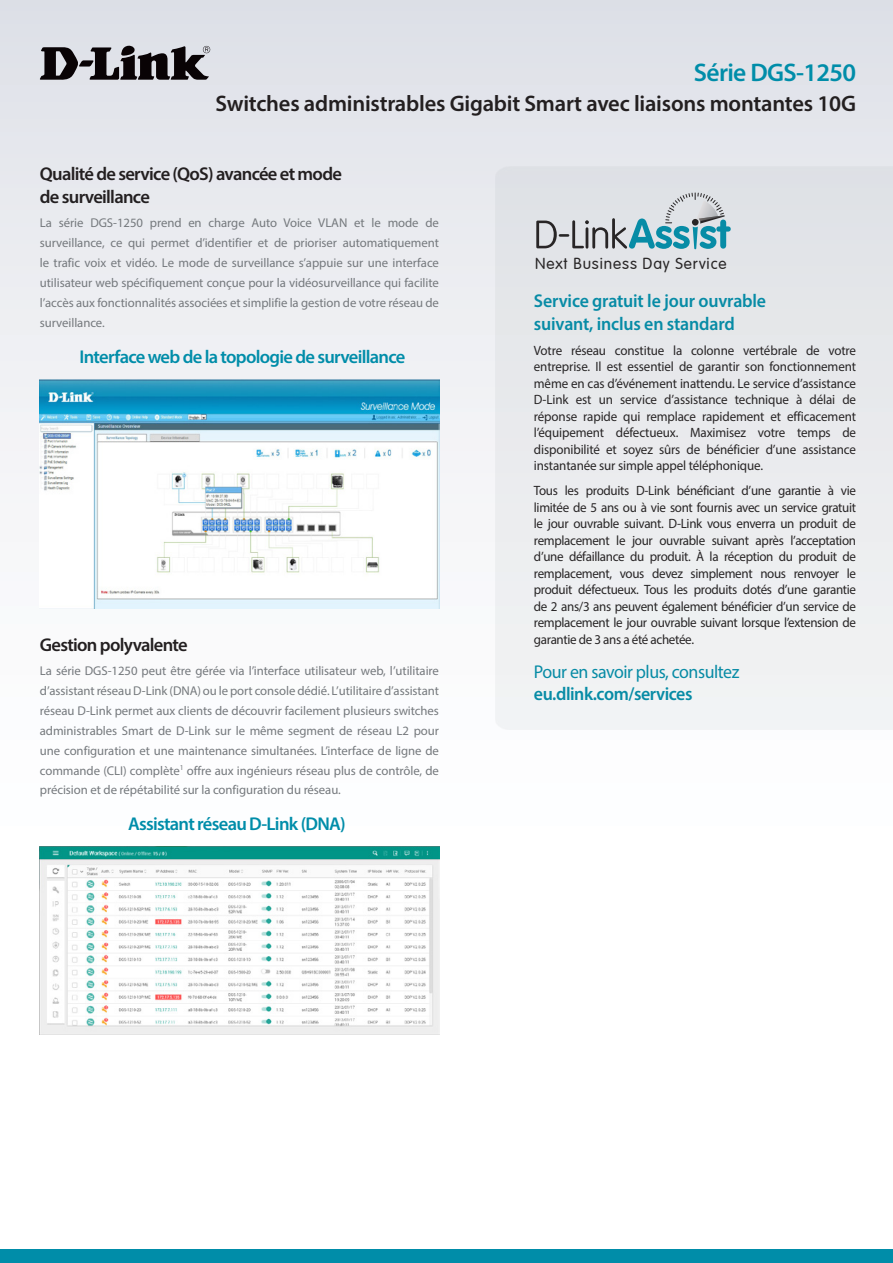
<style>
.page{position:relative;width:893px;height:1263px;background:#fff}
.page>*{position:absolute;margin:0;border:0;box-sizing:border-box;transform-origin:0 0}
.Product_Name__Conten{font:600 25.5px "Myriad Pro";letter-spacing:-.025em;color:#008da9}
.Product_Name__Conten-2{font:600 22.5px "Myriad Pro";letter-spacing:-.01em;color:#231f20}
.Description_Topic{font:600 18.6px/22.2px "Myriad Pro";letter-spacing:-.04em;color:#231f20}
.Image_Title{font:600 18.6px "Myriad Pro";letter-spacing:-.04em;color:#008da9}
.Image_Title-2{font:600 18.6px/22.2px "Myriad Pro";letter-spacing:-.01em;color:#008da9}
.t1{font:18.6px/22.2px "Myriad Pro";letter-spacing:-.025em;color:#008da9}
.t2{font:300 15.6px "VAG Rounded";letter-spacing:.055em;color:#231f20}
.t3{font:13.5px/16.5px "Myriad Pro";letter-spacing:-.015em;color:#231f20;text-align:justify}
.Description_Text{font:12.75px/20px "Myriad Pro";letter-spacing:-.005em;color:#75797d;text-align:justify}
.s1{font-weight:600}
</style>
<div class="page">
<div style="left:0;top:0;width:893px;height:1084px;background:linear-gradient(to bottom,#e2e4ea,#fff)"></div>
<div style="left:0;top:1249px;width:893px;height:14px;background:#008da9"></div>
<svg style="left:40px;top:46px;width:170px;height:34px;background:#6b696d"></svg>
<img style="left:495px;top:166px;width:398px;height:563px">
<img style="left:40px;top:379px;width:399px;height:230px">
<img style="left:40px;top:846px;width:399px;height:188px">
<p class="Product_Name__Conten" style="left:694px;top:56px;width:164px">Série DGS-1250</p>
<p class="Product_Name__Conten-2" style="left:216px;top:89px;width:642px">Switches administrables Gigabit Smart avec liaisons montantes 10G</p>
<p class="Description_Topic" style="left:40px;top:162px;width:304px">Qualité de service (QoS) avancée et mode de surveillance</p>
<p class="Description_Text" style="left:40px;top:212px;width:401px">La série DGS-1250 prend en charge Auto Voice VLAN et le mode de surveillance, ce qui permet d’identifier et de prioriser automatiquement le trafic voix et vidéo. Le mode de surveillance s’appuie sur une interface utilisateur web spécifiquement conçue pour la vidéosurveillance qui facilite l’accès aux fonctionnalités associées et simplifie la gestion de votre réseau de surveillance.</p>
<p class="Image_Title" style="left:80px;top:345px;width:327px">Interface web de la topologie de surveillance</p>
<p class="Description_Topic" style="left:40px;top:633px;width:149px">Gestion polyvalente</p>
<p class="Description_Text" style="left:40px;top:660px;width:401px">La série DGS-1250 peut être gérée via l’interface utilisateur web, l’utilitaire d’assistant réseau D-Link (DNA) ou le port console dédié. L’utilitaire d’assistant réseau D-Link permet aux clients de découvrir facilement plusieurs switches administrables Smart de D-Link sur le même segment de réseau L2 pour une configuration et une maintenance simultanées. L’interface de ligne de commande (CLI) complète<sup>1</sup> offre aux ingénieurs réseau plus de contrôle, de précision et de répétabilité sur la configuration du réseau.</p>
<p class="Image_Title" style="left:128px;top:812px;width:219px">Assistant réseau D-Link (DNA)</p>
<p class="t2" style="left:535px;top:254px;width:193px">Next Business Day Service</p>
<p class="Image_Title-2" style="left:534px;top:290px;width:234px">Service gratuit le jour ouvrable suivant, inclus en standard</p>
<p class="t3" style="left:534px;top:342px;width:324px">Votre réseau constitue la colonne vertébrale de votre entreprise. Il est essentiel de garantir son fonctionnement même en cas d’événement inattendu. Le service d’assistance D-Link est un service d’assistance technique à délai de réponse rapide qui remplace rapidement et efficacement l’équipement défectueux. Maximisez votre temps de disponibilité et soyez sûrs de bénéficier d’une assistance instantanée sur simple appel téléphonique.</p>
<p class="t3" style="left:534px;top:482px;width:324px">Tous les produits D-Link bénéficiant d’une garantie à vie limitée de 5 ans ou à vie sont fournis avec un service gratuit le jour ouvrable suivant. D-Link vous enverra un produit de remplacement le jour ouvrable suivant après l’acceptation d’une défaillance du produit. À la réception du produit de remplacement, vous devez simplement nous renvoyer le produit défectueux. Tous les produits dotés d’une garantie de 2 ans/3 ans peuvent également bénéficier d’un service de remplacement le jour ouvrable suivant lorsque l’extension de garantie de 3 ans a été achetée.</p>
<p class="t1" style="left:534px;top:660px;width:207px">Pour en savoir plus, consultez <span class="s1">eu.dlink.com/services</span></p>
</div>
